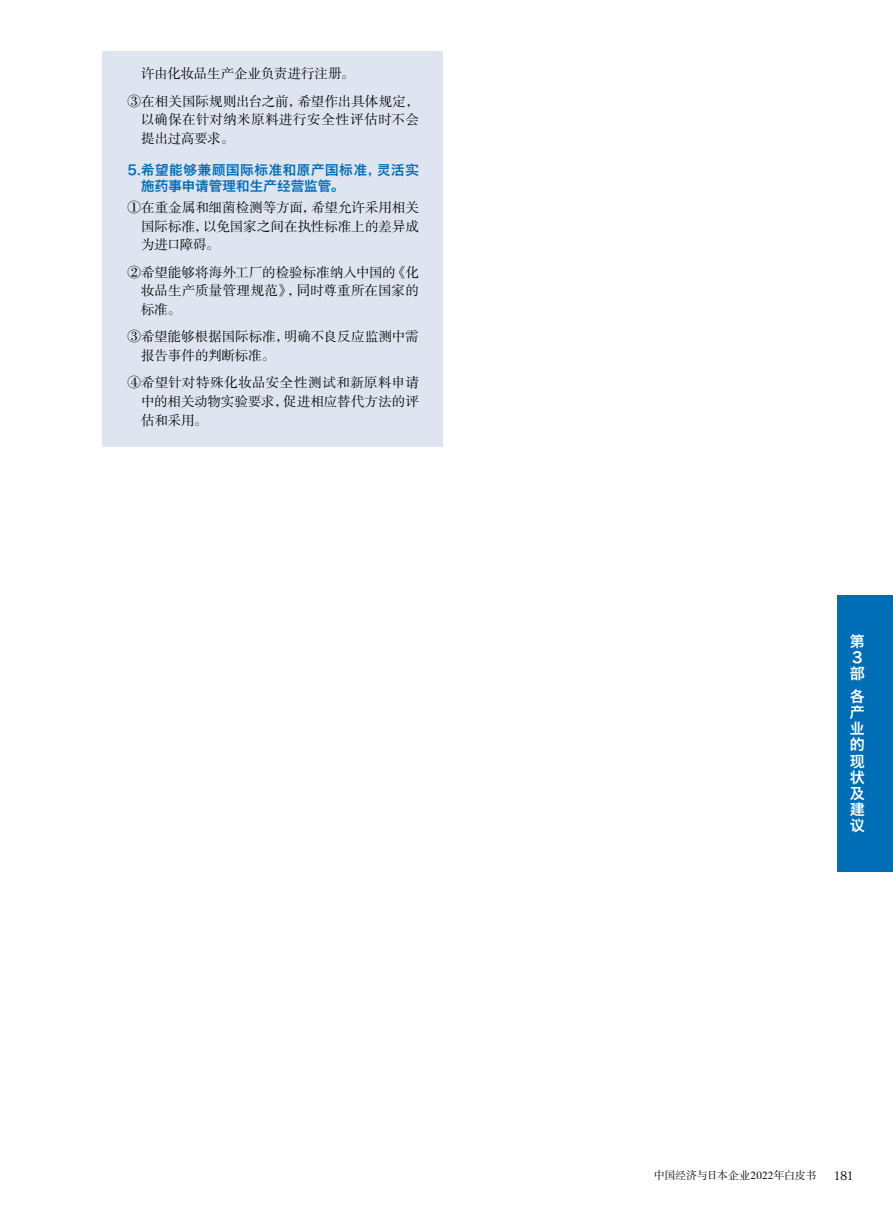
<style>
.page{position:relative;width:893px;height:1212px;background:#fff}
.page>*{position:absolute;margin:0;border:0;box-sizing:border-box;transform-origin:0 0}
.t1{font:15px/16.2px "Hiragino Sans GB W6";color:#fff}
.t2{font:13.5px/18.8px "FZSSK GBK1 0";color:#000;text-align:justify}
.t3{font:13.5px/16.5px "Hiragino Sans GB W6";letter-spacing:.035em;color:#006db7}
.t4{font:13.5px/18.8px "FZSSK GBK1 0";letter-spacing:.02em;color:#000}
.t5{font:12px "Koz Min Pr 6 N";color:#000}
.t6{font:10.95px "FZSSK GBK1 0";letter-spacing:-.01em;color:#000}
</style>
<div class="page">
<div style="left:838px;top:595px;width:55px;height:277px;background:#006db7"></div>
<div style="left:102px;top:51px;width:340px;height:395px;background:#dee5f0"></div>
<p class="t2" style="left:128px;top:61px;width:293px;line-height:27.3px;text-indent:14px">许由化妆品生产企业负责进行注册。<br>③在相关国际规则出台之前，希望作出具体规定，</p>
<p class="t4" style="left:141px;top:111px;width:279px">以确保在针对纳米原料进行安全性评估时不会提出过高要求。</p>
<p class="t3" style="left:141px;top:161px;width:279px;text-indent:-14px">5.希望能够兼顾国际标准和原产国标准，灵活实施药事申请管理和生产经营监管。</p>
<p class="t2" style="left:141px;top:199px;width:279px;text-indent:-14px">①在重金属和细菌检测等方面，希望允许采用相关国际标准，以免国家之间在执性标准上的差异成为进口障碍。</p>
<p class="t2" style="left:141px;top:263px;width:279px;text-indent:-14px">②希望能够将海外工厂的检验标准纳入中国的《化妆品生产质量管理规范》，同时尊重所在国家的标准。</p>
<p class="t2" style="left:141px;top:328px;width:279px;text-indent:-14px">③希望能够根据国际标准，明确不良反应监测中需报告事件的判断标准。</p>
<p class="t2" style="left:141px;top:374px;width:279px;text-indent:-14px">④希望针对特殊化妆品安全性测试和新原料申请中的相关动物实验要求，促进相应替代方法的评估和采用。</p>
<p class="t1" style="left:850px;top:633px;width:16px">第<br>３部</p>
<p class="t1" style="left:850px;top:687px;width:16px;text-align:justify">各产业的现状及建议</p>
<p class="t6" style="left:654px;top:1170px;width:164px">中国经济与日本企业2022年白皮书</p>
<p class="t5" style="left:833px;top:1169px;width:22px">181</p>
</div>
